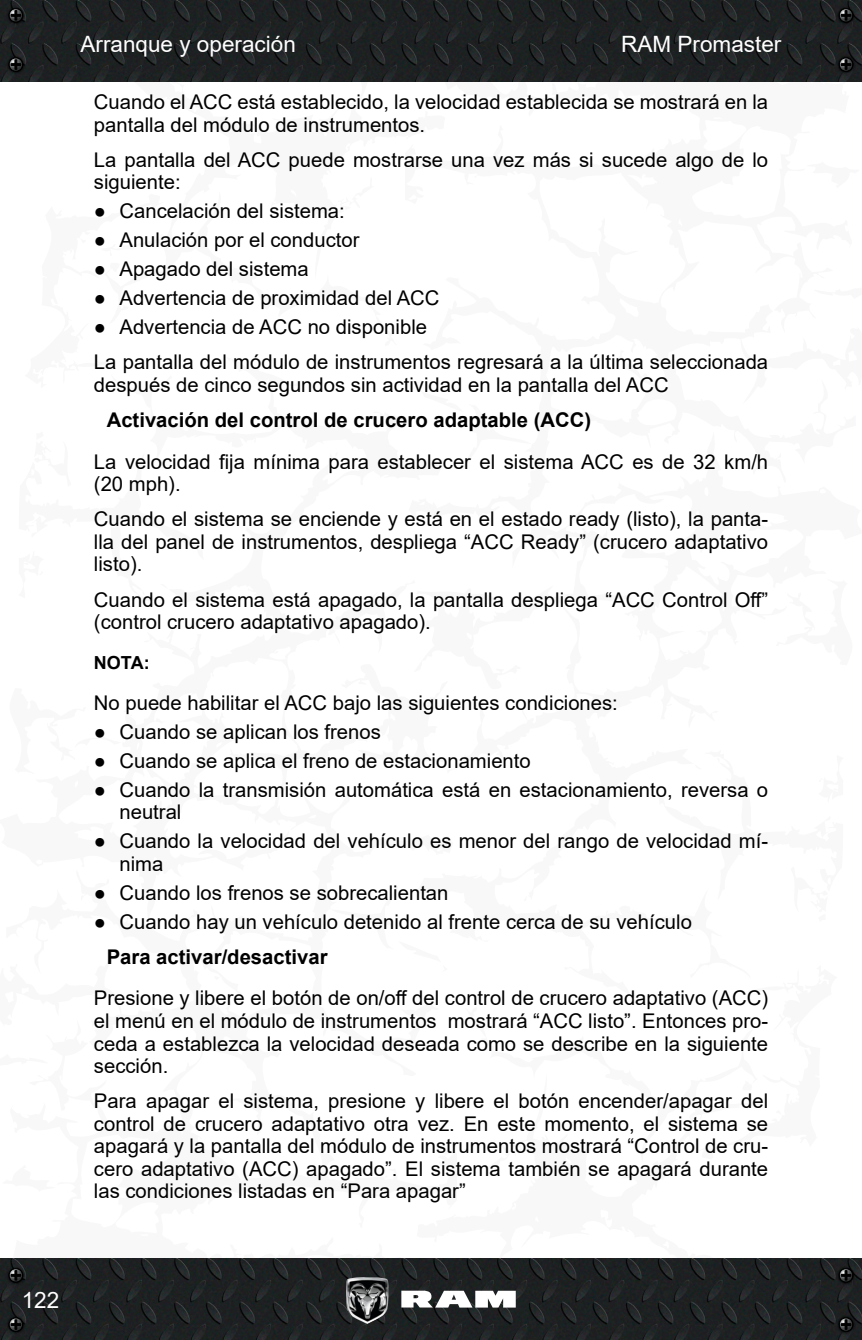
<style>
.page{position:relative;width:862px;height:1340px;background:#fff}
.page>*{position:absolute;margin:0;border:0;box-sizing:border-box;transform-origin:0 0}
.t1{font:22.5px "Arial";color:#fff}
._4_Normal{font:20.25px/22.5px "Arial";color:#000}
._3_Tercer_sub{font:700 20.25px "Arial";color:#000}
._6_NOTA{font:700 18px "Arial";color:#000}
</style>
<div class="page">
<svg style="left:861px;top:39px;width:1px;height:1259px"></svg>
<img style="left:0;top:0;width:861px;height:81px">
<img style="left:0;top:1258px;width:861px;height:81px">
<svg style="left:401px;top:1290px;width:114px;height:17px"></svg>
<img style="left:346px;top:1276px;width:42px;height:47px">
<img style="left:5px;top:4px;width:22px;height:22px">
<svg style="left:8px;top:8px;width:16px;height:15px"></svg>
<img style="left:5px;top:1264px;width:22px;height:22px">
<svg style="left:8px;top:1267px;width:16px;height:15px"></svg>
<img style="left:834px;top:4px;width:22px;height:22px">
<svg style="left:837px;top:8px;width:16px;height:15px"></svg>
<img style="left:834px;top:1264px;width:22px;height:22px">
<svg style="left:837px;top:1267px;width:16px;height:15px"></svg>
<img style="left:5px;top:53px;width:22px;height:23px">
<svg style="left:8px;top:57px;width:16px;height:15px"></svg>
<img style="left:5px;top:1313px;width:22px;height:22px">
<svg style="left:8px;top:1316px;width:16px;height:15px"></svg>
<img style="left:834px;top:53px;width:22px;height:23px">
<svg style="left:837px;top:57px;width:16px;height:15px"></svg>
<img style="left:834px;top:1313px;width:22px;height:22px">
<svg style="left:837px;top:1316px;width:16px;height:15px"></svg>
<p class="t1" style="left:80px;top:29px;width:217px">Arranque y operación</p>
<p class="t1" style="left:621px;top:29px;width:162px">RAM Promaster</p>
<p class="_4_Normal" style="left:94px;top:91px;width:675px">Cuando el ACC está establecido, la velocidad establecida se mostrará en la pantalla del módulo de instrumentos.</p>
<p class="_4_Normal" style="left:94px;top:148px;width:675px">La pantalla del ACC puede mostrarse una vez más si sucede algo de lo siguiente:</p>
<p class="_4_Normal" style="left:94px;top:200px;width:252px">● Cancelación del sistema:</p>
<p class="_4_Normal" style="left:94px;top:229px;width:267px">● Anulación por el conductor</p>
<p class="_4_Normal" style="left:94px;top:257px;width:216px">● Apagado del sistema</p>
<p class="_4_Normal" style="left:94px;top:286px;width:347px">● Advertencia de proximidad del ACC</p>
<p class="_4_Normal" style="left:94px;top:315px;width:334px">● Advertencia de ACC no disponible</p>
<p class="_4_Normal" style="left:94px;top:350px;width:675px">La pantalla del módulo de instrumentos regresará a la última seleccionada después de cinco segundos sin actividad en la pantalla del ACC</p>
<p class="_3_Tercer_sub" style="left:107px;top:405px;width:485px">Activación del control de crucero adaptable (ACC)</p>
<p class="_4_Normal" style="left:94px;top:450px;width:675px">La velocidad fija mínima para establecer el sistema ACC es de 32 km/h (20 mph).</p>
<p class="_4_Normal" style="left:94px;top:508px;width:675px;text-align:justify">Cuando el sistema se enciende y está en el estado ready (listo), la panta&shy;lla del panel de instrumentos, despliega “ACC Ready” (crucero adaptativo listo).</p>
<p class="_4_Normal" style="left:94px;top:588px;width:675px">Cuando el sistema está apagado, la pantalla despliega “ACC Control Off” (control crucero adaptativo apagado).</p>
<p class="_6_NOTA" style="left:94px;top:649px;width:57px">NOTA:</p>
<p class="_4_Normal" style="left:94px;top:691px;width:525px">No puede habilitar el ACC bajo las siguientes condiciones:</p>
<p class="_4_Normal" style="left:94px;top:720px;width:288px">● Cuando se aplican los frenos</p>
<p class="_4_Normal" style="left:94px;top:749px;width:438px">● Cuando se aplica el freno de estacionamiento</p>
<p class="_4_Normal" style="left:119px;top:778px;width:649px;text-indent:-26px">● Cuando la transmisión automática está en estacionamiento, reversa o neutral</p>
<p class="_4_Normal" style="left:119px;top:829px;width:650px;text-indent:-26px">● Cuando la velocidad del vehículo es menor del rango de velocidad mí&shy;nima</p>
<p class="_4_Normal" style="left:94px;top:881px;width:356px">● Cuando los frenos se sobrecalientan</p>
<p class="_4_Normal" style="left:94px;top:910px;width:599px">● Cuando hay un vehículo detenido al frente cerca de su vehículo</p>
<p class="_3_Tercer_sub" style="left:107px;top:942px;width:222px">Para activar/desactivar</p>
<p class="_4_Normal" style="left:94px;top:987px;width:675px;text-align:justify">Presione y libere el botón de on/off del control de crucero adaptativo (ACC) el menú en el módulo de instrumentos mostrará “ACC listo”. Entonces pro&shy;ceda a establezca la velocidad deseada como se describe en la siguiente sección.</p>
<p class="_4_Normal" style="left:94px;top:1089px;width:675px;text-align:justify">Para apagar el sistema, presione y libere el botón encender/apagar del control de crucero adaptativo otra vez. En este momento, el sistema se apagará y la pantalla del módulo de instrumentos mostrará “Control de cru&shy;cero adaptativo (ACC) apagado”. El sistema también se apagará durante las condiciones listadas en “Para apagar”</p>
<p class="t1" style="left:22px;top:1284px;width:39px">122</p>
</div>
